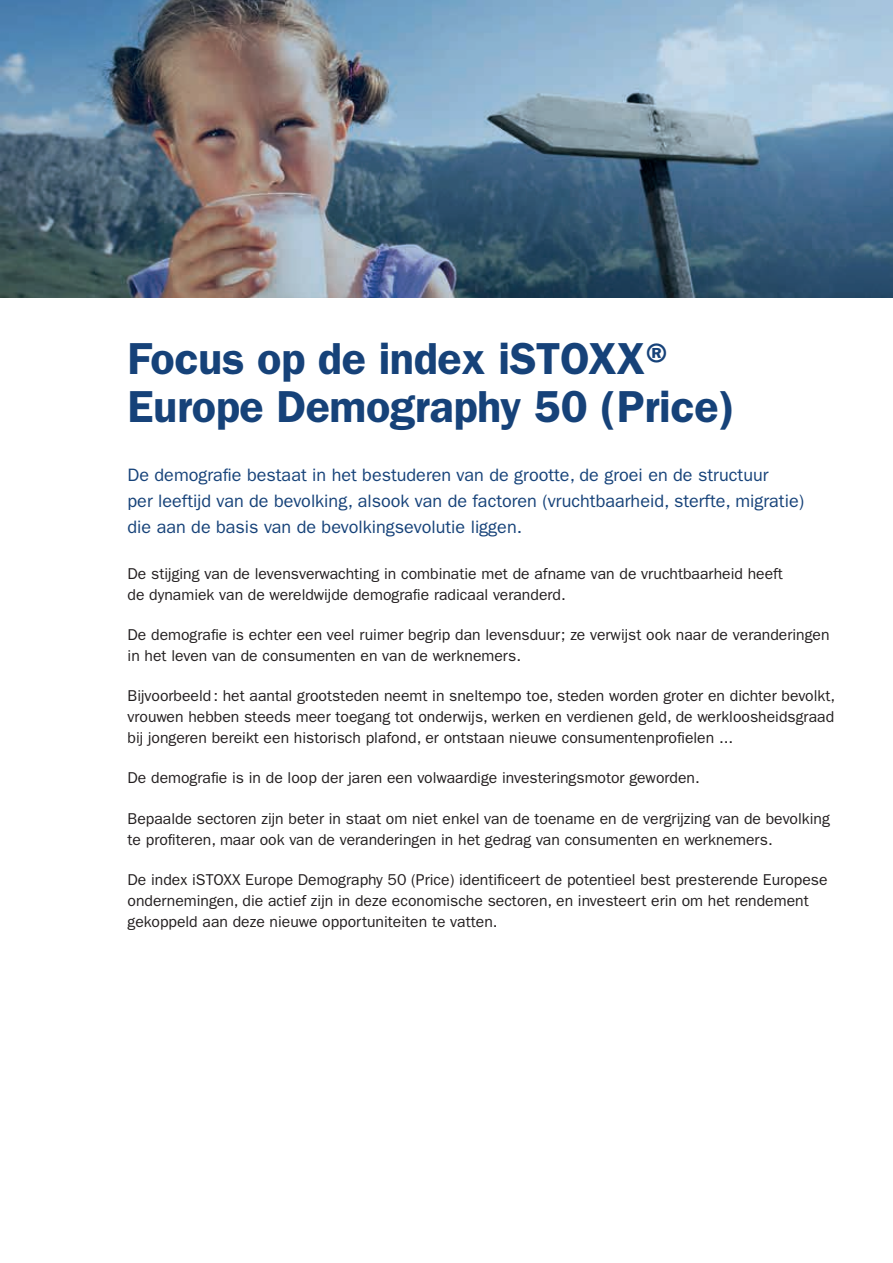
<style>
.page{position:relative;width:893px;height:1263px;background:#fff}
.page>*{position:absolute;margin:0;border:0;box-sizing:border-box;transform-origin:0 0}
.t1{font:600 45px/48px "Franklin Gothic";letter-spacing:-.01em;color:#164279}
.t2{font:18px/25.5px "Franklin Gothic";color:#164279}
.t3{font:15.75px/21px "Franklin Gothic";color:#231f20}
</style>
<div class="page">
<img style="left:0;top:0;width:893px;height:298px">
<h1 class="t1" style="left:128px;top:335px;width:609px">Focus op de index iSTOXX®<br>Europe Demography 50 (Price)</h1>
<p class="t2" style="left:128px;top:463px;width:678px">De demografie bestaat in het bestuderen van de grootte, de groei en de structuur<br>per leeftijd van de bevolking, alsook van de factoren (vruchtbaarheid, sterfte, migratie) die aan de basis van de bevolkingsevolutie liggen.</p>
<p class="t3" style="left:128px;top:563px;width:657px">De stijging van de levensverwachting in combinatie met de afname van de vruchtbaarheid heeft de dynamiek van de wereldwijde demografie radicaal veranderd.</p>
<p class="t3" style="left:128px;top:624px;width:703px">De demografie is echter een veel ruimer begrip dan levensduur; ze verwijst ook naar de veranderingen in het leven van de consumenten en van de werknemers.</p>
<p class="t3" style="left:128px;top:685px;width:709px;text-align:justify">Bijvoorbeeld: het aantal grootsteden neemt in sneltempo toe, steden worden groter en dichter bevolkt, vrouwen hebben steeds meer toegang tot onderwijs, werken en verdienen geld, de werkloosheidsgraad bij jongeren bereikt een historisch plafond, er ontstaan nieuwe consumentenprofielen ...</p>
<p class="t3" style="left:128px;top:768px;width:574px">De demografie is in de loop der jaren een volwaardige investeringsmotor geworden.</p>
<p class="t3" style="left:128px;top:808px;width:704px">Bepaalde sectoren zijn beter in staat om niet enkel van de toename en de vergrijzing van de bevolking te profiteren, maar ook van de veranderingen in het gedrag van consumenten en werknemers.</p>
<p class="t3" style="left:128px;top:869px;width:701px">De index iSTOXX Europe Demography 50 (Price) identificeert de potentieel best presterende Europese ondernemingen, die actief zijn in deze economische sectoren, en investeert erin om het rendement gekoppeld aan deze nieuwe opportuniteiten te vatten.</p>
</div>
